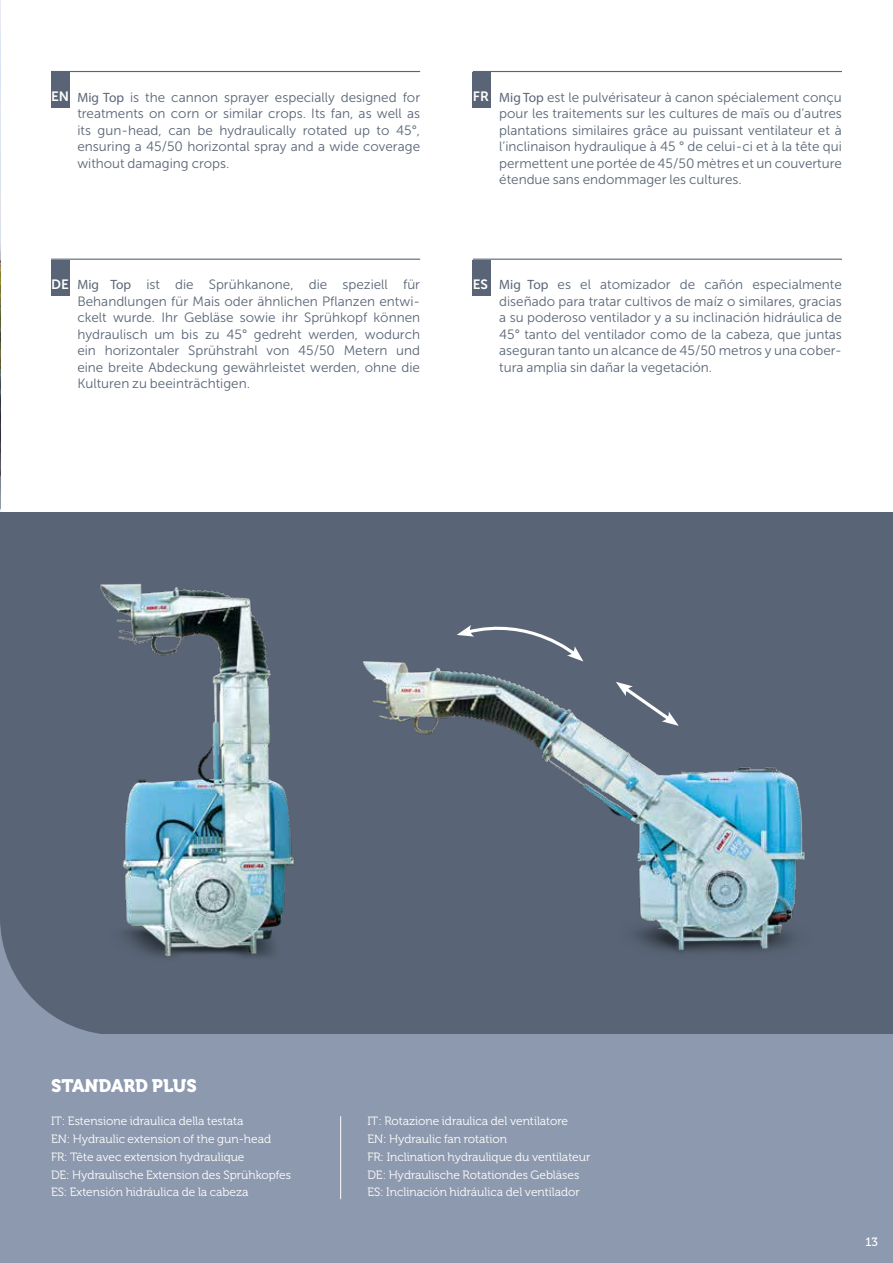
<style>
.page{position:relative;width:893px;height:1263px;background:#fff}
.page>*{position:absolute;margin:0;border:0;box-sizing:border-box;transform-origin:0 0}
.t1{font:18px "Museo 900";color:#fff}
.t2{font:13.5px/16.5px "Museo Sans 300";color:#596576;text-align:justify}
.t3{font:13.5px "Museo Sans 700";color:#fff}
.t4{font:12px/17.7px "Museo 300";color:#fff}
.t5{font:12px "Museo 500";color:#fff}
.s1{font-family:"Myriad Pro"}
</style>
<div class="page">
<svg style="left:0;top:0;width:2px;height:511px"></svg>
<div style="left:51px;top:72px;width:18px;height:36px;background:#596576"></div>
<hr style="left:51px;top:71px;width:369px;height:1px;background:#596576">
<div style="left:51px;top:260px;width:18px;height:35px;background:#596576"></div>
<hr style="left:51px;top:259px;width:369px;height:1px;background:#596576">
<div style="left:473px;top:260px;width:18px;height:35px;background:#596576"></div>
<hr style="left:473px;top:259px;width:369px;height:1px;background:#596576">
<div style="left:473px;top:72px;width:18px;height:36px;background:#596576"></div>
<hr style="left:473px;top:71px;width:369px;height:1px;background:#596576">
<div style="left:0;top:512px;width:893px;height:530px;background:#596576"></div>
<svg style="left:0;top:924px;width:149px;height:111px"></svg>
<div style="left:0;top:1035px;width:893px;height:228px;background:#8d99ae"></div>
<img style="left:408px;top:661px;width:397px;height:292px">
<img style="left:11px;top:583px;width:397px;height:384px">
<svg style="left:616px;top:682px;width:63px;height:44px"></svg>
<hr style="left:340px;top:1116px;width:1px;height:83px;background:#fff">
<svg style="left:457px;top:625px;width:126px;height:36px"></svg>
<p class="t3" style="left:51px;top:89px;width:20px">EN</p>
<p class="t2" style="left:77px;top:89px;width:344px"><span class="s1">Mig Top</span> is the cannon sprayer especially designed for treatments on corn or similar crops. Its fan, as well as its gun-head, can be hydraulically rotated up to 45°, ensuring a 45/50 horizontal spray and a wide coverage without damaging crops.</p>
<p class="t3" style="left:473px;top:89px;width:18px">FR</p>
<p class="t2" style="left:499px;top:89px;width:344px"><span class="s1">Mig Top</span> est le pulvérisateur à canon spécialement conçu pour les traitements sur les cultures de maïs ou d’autres plantations similaires grâce au puissant ventilateur et à l’inclinaison hydraulique à 45 ° de celui-ci et à la tête qui permettent une portée de 45/50 mètres et un couverture étendue sans endommager les cultures.</p>
<p class="t3" style="left:51px;top:277px;width:19px">DE</p>
<p class="t3" style="left:473px;top:277px;width:17px">ES</p>
<p class="t2" style="left:77px;top:276px;width:344px"><span class="s1">Mig Top</span> ist die Sprühkanone, die speziell für Behandlungen für Mais oder ähnlichen Pflanzen entwi&shy;ckelt wurde. Ihr Gebläse sowie ihr Sprühkopf können hydraulisch um bis zu 45° gedreht werden, wodurch ein horizontaler Sprühstrahl von 45/50 Metern und eine breite Abdeckung gewährleistet werden, ohne die Kulturen zu beeinträchtigen.</p>
<p class="t2" style="left:499px;top:276px;width:344px"><span class="s1">Mig Top</span> es el atomizador de cañón especialmente diseñado para tratar cultivos de maíz o similares, gracias a su poderoso ventilador y a su inclinación hidráulica de 45° tanto del ventilador como de la cabeza, que juntas aseguran tanto un alcance de 45/50 metros y una cober&shy;tura amplia sin dañar la vegetación.</p>
<h1 class="t1" style="left:51px;top:1076px;width:147px">STANDARD PLUS</h1>
<p class="t4" style="left:51px;top:1112px;width:242px">IT: Estensione idraulica della testata<br>EN: Hydraulic extension of the gun-head<br>FR: Tête avec extension hydraulique<br>DE: Hydraulische Extension des Sprühkopfes ES: Extensión hidráulica de la cabeza</p>
<p class="t4" style="left:367px;top:1112px;width:224px">IT: Rotazione idraulica del ventilatore EN: Hydraulic fan rotation<br>FR: Inclination hydraulique du ventilateur DE: Hydraulische Rotationdes Gebläses ES: Inclinación hidráulica del ventilador</p>
<p class="t5" style="left:865px;top:1235px;width:14px">13</p>
<p class="t4" style="left:860px;top:1238px;width:13px">13</p>
</div>
